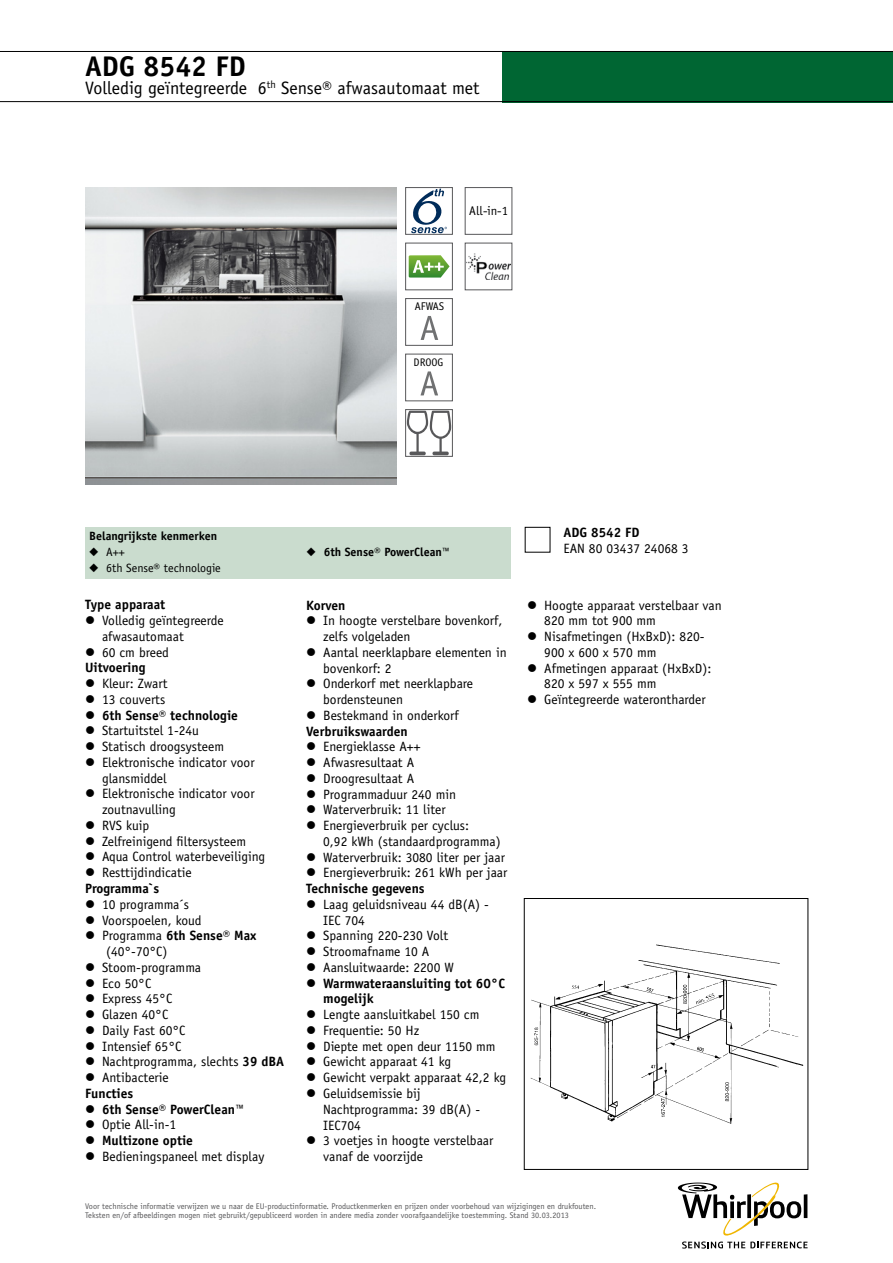
<style>
.page{position:relative;width:893px;height:1263px;background:#fff}
.page>*{position:absolute;margin:0;border:0;box-sizing:border-box;transform-origin:0 0}
.t1{font:700 28.5px "Officina Sans Std";color:#000}
.t2{font:18px "Officina Sans Std";color:#000}
.t3{font:13.5px/15.8px "Officina Sans Std";color:#000}
.t4{font:700 13.5px/15.8px "Officina Sans Std";color:#000}
.t5{font:12.6px "Officina Sans ITC Pro";color:#000}
.t6{font:700 12px "Officina Sans Std";color:#000}
.t7{font:12px "Officina Sans Std";color:#000}
.t8{font:11.1px "Officina Sans ITC Pro";color:#000}
.t9{font:10.95px "Officina Sans ITC Pro";color:#000}
.t10{font:8.25px/9px "Officina Sans Std";color:#58585a}
.s1{font-weight:700}
</style>
<div class="page">
<svg style="left:0;top:51px;width:893px;height:51px"></svg>
<img style="left:85px;top:187px;width:312px;height:298px">
<svg style="left:411px;top:189px;width:36px;height:44px"></svg>
<div style="left:405px;top:187px;width:48px;height:48px;border:1px solid #58585a"></div>
<svg style="left:409px;top:255px;width:41px;height:23px"></svg>
<div style="left:405px;top:243px;width:48px;height:47px;border:1px solid #58585a"></div>
<svg style="left:421px;top:316px;width:17px;height:24px"></svg>
<div style="left:405px;top:298px;width:48px;height:48px;border:1px solid #58585a"></div>
<svg style="left:421px;top:371px;width:17px;height:24px"></svg>
<div style="left:405px;top:354px;width:48px;height:47px;border:1px solid #58585a"></div>
<svg style="left:407px;top:411px;width:44px;height:44px"></svg>
<div style="left:405px;top:409px;width:48px;height:48px;border:1px solid #58585a"></div>
<div style="left:465px;top:187px;width:47px;height:48px;border:1px solid #58585a"></div>
<img style="left:467px;top:254px;width:43px;height:25px">
<div style="left:465px;top:243px;width:47px;height:47px;border:1px solid #58585a"></div>
<div style="left:85px;top:527px;width:425px;height:51px;background:#cadcce"></div>
<div style="left:524px;top:898px;width:284px;height:272px;border:1px solid #000"></div>
<img style="left:530px;top:944px;width:274px;height:180px">
<svg style="left:678px;top:1182px;width:129px;height:66px"></svg>
<h1 class="t1" style="left:85px;top:48px;width:162px">ADG 8542 FD</h1>
<h2 class="t2" style="left:85px;top:77px;width:396px">Volledig geïntegreerde 6<sup>th</sup> Sense® afwasautomaat met</h2>
<p class="t5" style="left:469px;top:203px;width:40px">All-in-1</p>
<p class="t8" style="left:415px;top:300px;width:31px">AFWAS</p>
<p class="t9" style="left:414px;top:355px;width:31px">DROOG</p>
<p class="t6" style="left:89px;top:529px;width:130px">Belangrijkste kenmerken</p>
<p class="t7" style="left:89px;top:545px;width:37px">◆ A++</p>
<p class="t7" style="left:89px;top:561px;width:133px">◆ 6th Sense® technologie</p>
<p class="t4" style="left:85px;top:597px;width:82px">Type apparaat</p>
<p class="t3" style="left:102px;top:613px;width:123px">Volledig geïntegreerde afwasautomaat<br>60 cm breed</p>
<p class="t4" style="left:85px;top:660px;width:62px">Uitvoering</p>
<p class="t3" style="left:102px;top:676px;width:67px">Kleur: Zwart<br>13 couverts</p>
<p class="t4" style="left:102px;top:707px;width:137px">6th Sense® technologie</p>
<p class="t3" style="left:102px;top:723px;width:165px">Startuitstel 1-24u<br>Statisch droogsysteem<br>Elektronische indicator voor glansmiddel<br>Elektronische indicator voor zoutnavulling<br>RVS kuip<br>Zelfreinigend filtersysteem<br>Aqua Control waterbeveiliging<br>Resttijdindicatie</p>
<p class="t4" style="left:85px;top:880px;width:76px">Programma`s</p>
<p class="t3" style="left:102px;top:896px;width:184px">10 programma´s<br>Voorspoelen, koud<br>Programma <span class="s1">6th Sense® Max </span>(40°-70°C)<br>Stoom-programma<br>Eco 50°C<br>Express 45°C<br>Glazen 40°C<br>Daily Fast 60°C<br>Intensief 65°C<br>Nachtprogramma, slechts <span class="s1">39 dBA<br></span>Antibacterie</p>
<p class="t4" style="left:102px;top:1085px;width:144px;text-indent:-17px">Functies<br>6th Sense® PowerClean™</p>
<p class="t3" style="left:102px;top:1117px;width:76px">Optie All-in-1</p>
<p class="t4" style="left:102px;top:1132px;width:93px">Multizone optie</p>
<p class="t3" style="left:102px;top:1148px;width:164px">Bedieningspaneel met display</p>
<p class="t6" style="left:307px;top:544px;width:145px">◆ 6th Sense® PowerClean™</p>
<p class="t4" style="left:306px;top:597px;width:41px">Korven</p>
<p class="t3" style="left:323px;top:613px;width:185px">In hoogte verstelbare bovenkorf, zelfs volgeladen<br>Aantal neerklapbare elementen in bovenkorf: 2<br>Onderkorf met neerklapbare bordensteunen<br>Bestekmand in onderkorf</p>
<p class="t4" style="left:306px;top:723px;width:103px">Verbruikswaarden</p>
<p class="t3" style="left:323px;top:739px;width:186px">Energieklasse A++<br>Afwasresultaat A<br>Droogresultaat A<br>Programmaduur 240 min<br>Waterverbruik: 11 liter<br>Energieverbruik per cyclus:<br>0,92 kWh (standaardprogramma)<br>Waterverbruik: 3080 liter per jaar<br>Energieverbruik: 261 kWh per jaar</p>
<p class="t4" style="left:306px;top:880px;width:120px">Technische gegevens</p>
<p class="t3" style="left:323px;top:896px;width:167px">Laag geluidsniveau 44 dB(A) -<br>IEC 704<br>Spanning 220-230 Volt<br>Stroomafname 10 A<br>Aansluitwaarde: 2200 W</p>
<p class="t4" style="left:323px;top:975px;width:184px">Warmwateraansluiting tot 60°C mogelijk</p>
<p class="t3" style="left:323px;top:1007px;width:185px">Lengte aansluitkabel 150 cm<br>Frequentie: 50 Hz<br>Diepte met open deur 1150 mm<br>Gewicht apparaat 41 kg<br>Gewicht verpakt apparaat 42,2 kg<br>Geluidsemissie bij<br>Nachtprogramma: 39 dB(A) -<br>IEC704<br>3 voetjes in hoogte verstelbaar vanaf de voorzijde</p>
<p class="t4" style="left:563px;top:524px;width:78px">ADG 8542 FD</p>
<p class="t3" style="left:563px;top:540px;width:127px">EAN 80 03437 24068 3</p>
<p class="t3" style="left:544px;top:597px;width:179px">Hoogte apparaat verstelbaar van<br>820 mm tot 900 mm<br>Nisafmetingen (HxBxD): 820-<br>900 x 600 x 570 mm<br>Afmetingen apparaat (HxBxD):<br>820 x 597 x 555 mm<br>Geïntegreerde waterontharder</p>
<p class="t10" style="left:85px;top:1202px;width:513px">Voor technische informatie verwijzen we u naar de EU-productinformatie. Productkenmerken en prijzen onder voorbehoud van wijzigingen en drukfouten.<br>Teksten en/of afbeeldingen mogen niet gebruikt/gepubliceerd worden in andere media zonder voorafgaandelijke toestemming. Stand 30.03.2013</p>
</div>
